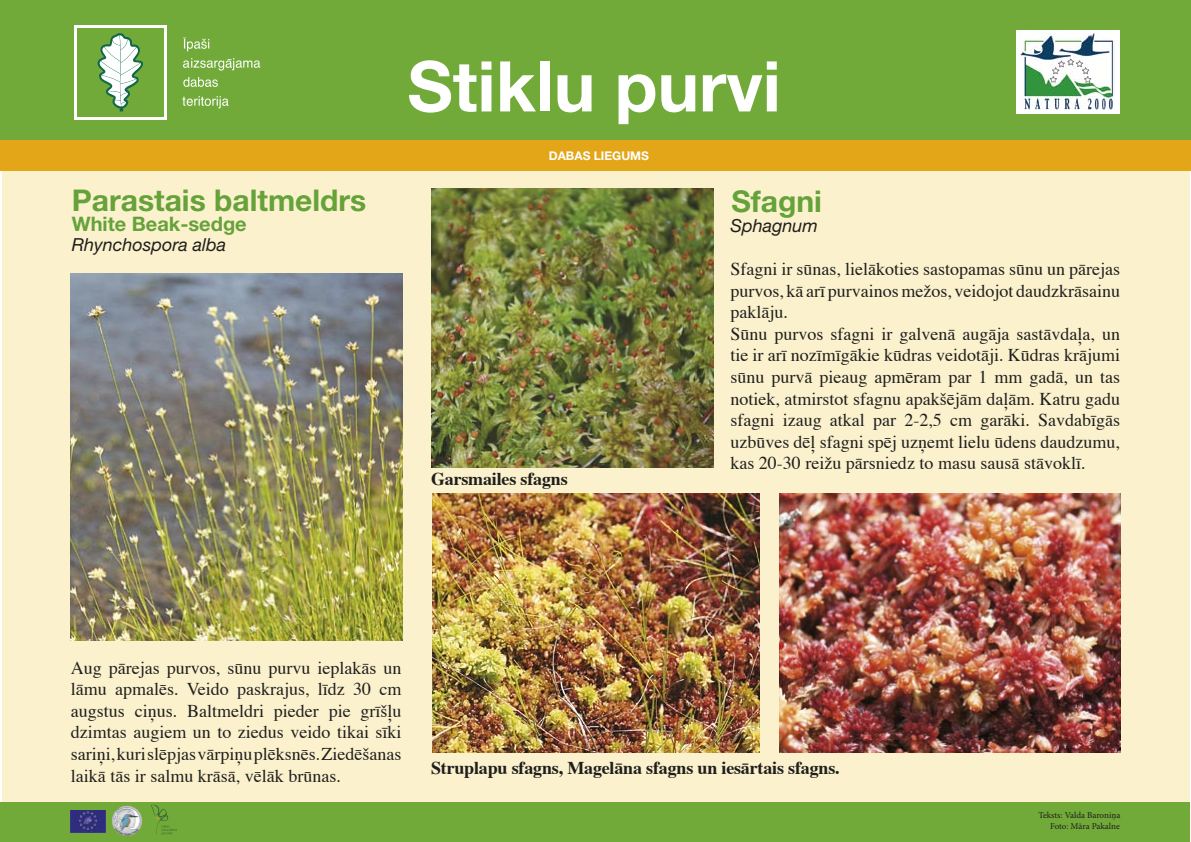
<style>
.page{position:relative;width:1191px;height:842px;background:#fff}
.page>*{position:absolute;margin:0;border:0;box-sizing:border-box;transform-origin:0 0}
.t1{font:700 70px "Helvetica Neue CE";color:#fff}
.t2{font:700 30px "Helvetica Neue CE";color:#65a23a}
.t3{font:700 20px "Helvetica Neue CE";color:#65a23a}
.t4{font:18px/21.6px "Times";color:#1f1e1d;text-align:justify}
.t5{font:700 18px "Times";letter-spacing:-.01em;color:#1f1e1d}
.t6{font:italic 18px "Helvetica Neue CE";color:#1f1e1d}
.t7{font:700 12px "Helvetica Neue CE";color:#fff}
.t8{font:9px "Minion Pro";letter-spacing:-.005em;color:#1f1e1d}
</style>
<div class="page">
<div style="left:2px;top:1px;width:1187px;height:841px;background:#fbf1cd"></div>
<div style="left:0;top:1px;width:1190px;height:140px;background:#71aa38"></div>
<div style="left:0;top:141px;width:1191px;height:30px;background:#e3a619"></div>
<div style="left:0;top:802px;width:1189px;height:40px;background:#71aa38"></div>
<div style="left:74px;top:26px;width:92px;height:94px;background:#fff"></div>
<div style="left:77px;top:28px;width:87px;height:89px;background:#71aa38"></div>
<svg style="left:97px;top:33px;width:46px;height:78px"></svg>
<svg style="left:182px;top:96px;width:47px;height:12px"></svg>
<svg style="left:183px;top:77px;width:35px;height:10px"></svg>
<svg style="left:183px;top:58px;width:77px;height:13px"></svg>
<svg style="left:183px;top:38px;width:26px;height:13px"></svg>
<div style="left:1017px;top:30px;width:103px;height:84px;background:#fff"></div>
<img style="left:1018px;top:30px;width:96px;height:80px">
<img style="left:71px;top:274px;width:332px;height:367px">
<img style="left:431px;top:188px;width:282px;height:279px">
<img style="left:432px;top:494px;width:328px;height:259px">
<img style="left:780px;top:494px;width:340px;height:258px">
<img style="left:71px;top:810px;width:35px;height:22px">
<img style="left:112px;top:806px;width:30px;height:30px">
<svg style="left:151px;top:805px;width:26px;height:30px"></svg>
<h2 class="t2" style="left:72px;top:183px;width:296px">Parastais baltmeldrs</h2>
<p class="t3" style="left:72px;top:212px;width:176px">White Beak-sedge</p>
<p class="t6" style="left:72px;top:234px;width:156px">Rhynchospora alba</p>
<h1 class="t1" style="left:407px;top:47px;width:375px">Stiklu purvi</h1>
<p class="t7" style="left:549px;top:149px;width:102px">DABAS LIEGUMS</p>
<p class="t5" style="left:431px;top:467px;width:138px">Garsmailes sfagns</p>
<h2 class="t2" style="left:731px;top:184px;width:92px">Sfagni</h2>
<p class="t6" style="left:730px;top:215px;width:89px">Sphagnum</p>
<p class="t4" style="left:730px;top:259px;width:391px;text-align:left">Sfagni ir sūnas, lielākoties sastopamas sūnu un pārejas purvos, kā arī purvainos mežos, veidojot daudzkrāsainu paklāju.<br>Sūnu purvos sfagni ir galvenā augāja sastāvdaļa, un tie ir arī nozīmīgākie kūdras veidotāji. Kūdras krājumi sūnu purvā pieaug apmēram par 1 mm gadā, un tas notiek, atmirstot sfagnu apakšējām daļām. Katru gadu sfagni izaug atkal par 2-2,5 cm garāki. Savdabīgās uzbūves dēļ sfagni spēj uzņemt lielu ūdens daudzumu, kas 20-30 reižu pārsniedz to masu sausā stāvoklī.</p>
<p class="t4" style="left:71px;top:658px;width:332px">Aug pārejas purvos, sūnu purvu ieplakās un lāmu apmalēs. Veido paskrajus, līdz 30 cm augstus ciņus. Baltmeldri pieder pie grīšļu dzimtas augiem un to ziedus veido tikai sīki sariņi, kuri slēpjas vārpiņu plēksnēs. Ziedēšanas laikā tās ir salmu krāsā, vēlāk brūnas.</p>
<p class="t5" style="left:431px;top:756px;width:410px">Struplapu sfagns, Magelāna sfagns un iesārtais sfagns.</p>
<p class="t8" style="left:1038px;top:810px;width:83px">Teksts: Valda Baroniņa</p>
<p class="t8" style="left:1050px;top:821px;width:71px">Foto: Māra Pakalne</p>
</div>
